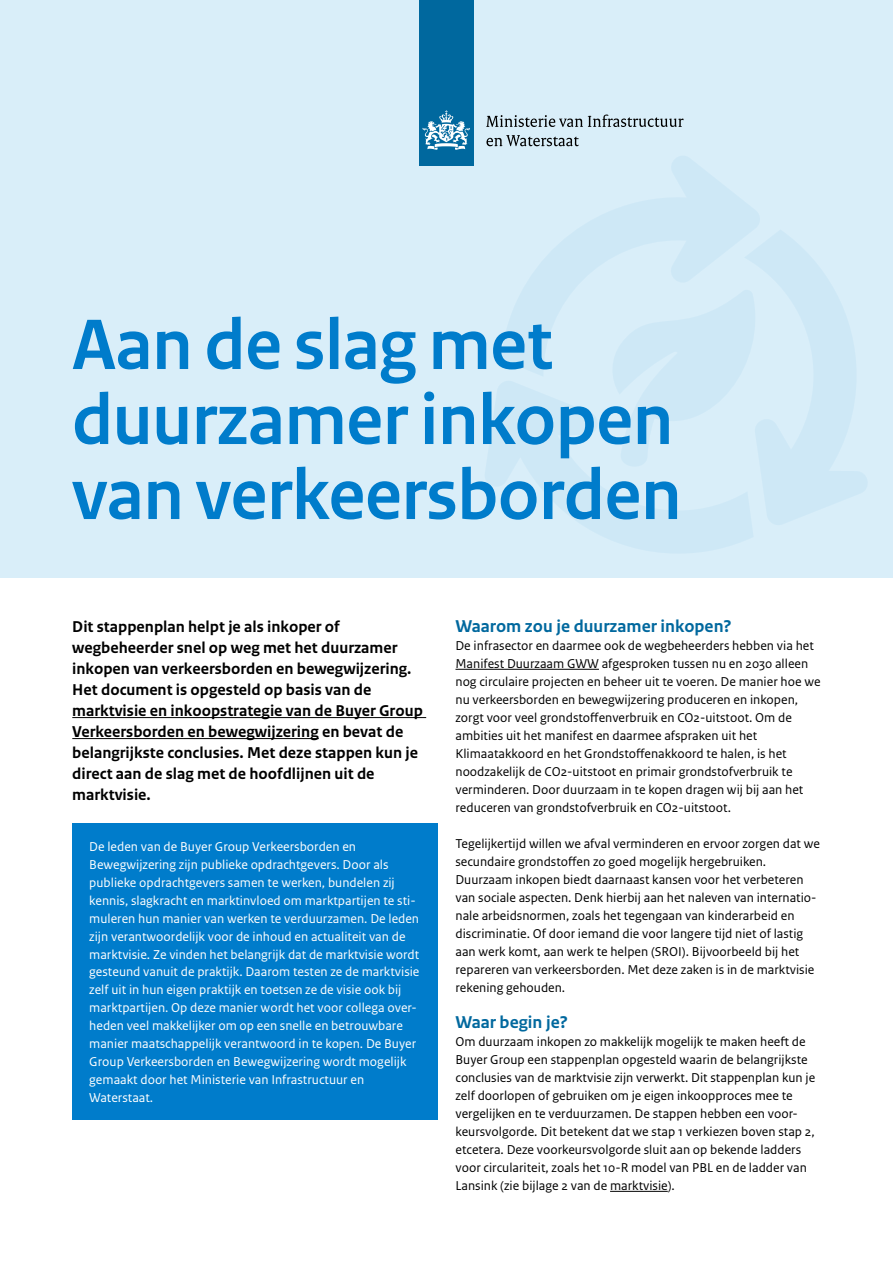
<style>
.page{position:relative;width:893px;height:1263px;background:#fff}
.page>*{position:absolute;margin:0;border:0;box-sizing:border-box;transform-origin:0 0}
._02_RO_Titel_Voorkant{font:700 75px/75px "Rijksoverheid Sans Heading";color:#007ccb}
._05_RO_Alineakop{font:700 18px "Rijksoverheid Sans Text";color:#00689e}
._09_RO_Inleiding{font:700 16.5px/21px "Rijksoverheid Sans Text";color:#000}
._10_RO_Broodtekst{font:13.5px/18px "Rijksoverheid Sans Text";color:#000}
.t1{font:13.5px/18px "Rijksoverheid Sans Text";color:#fff}
</style>
<div class="page">
<div style="left:0;top:0;width:893px;height:578px;background:#d9eef9"></div>
<svg style="left:502px;top:156px;width:258px;height:220px"></svg>
<svg style="left:485px;top:381px;width:268px;height:172px;fill:#cee8f6"></svg>
<svg style="left:609px;top:229px;width:258px;height:298px"></svg>
<hr style="left:72px;top:717px;width:354px;height:1px;background:#000">
<hr style="left:72px;top:738px;width:247px;height:1px;background:#000">
<hr style="left:455px;top:669px;width:144px;height:1px;background:#000">
<hr style="left:610px;top:1191px;width:58px;height:1px;background:#000">
<div style="left:72px;top:822px;width:366px;height:297px;background:#007ccb"></div>
<div style="left:419px;top:0;width:55px;height:165px;background:#00689e"></div>
<svg style="left:423px;top:110px;width:47px;height:40px"></svg>
<svg style="left:486px;top:115px;width:198px;height:12px"></svg>
<svg style="left:486px;top:135px;width:93px;height:11px"></svg>
<h1 class="_02_RO_Titel_Voorkant" style="left:72px;top:309px;width:610px">Aan de slag met duurzamer inkopen van verkeersborden</h1>
<p class="_09_RO_Inleiding" style="left:72px;top:616px;width:352px">Dit stappenplan helpt je als inkoper of wegbeheerder snel op weg met het duurzamer inkopen van verkeersborden en bewegwijzering.<br>Het document is opgesteld op basis van de marktvisie en inkoopstrategie van de Buyer Group Verkeersborden en bewegwijzering en bevat de belangrijkste conclusies. Met deze stappen kun je direct aan de slag met de hoofdlijnen uit de marktvisie.</p>
<h2 class="_05_RO_Alineakop" style="left:455px;top:616px;width:278px">Waarom zou je duurzamer inkopen?</h2>
<p class="_10_RO_Broodtekst" style="left:455px;top:637px;width:367px">De infrasector en daarmee ook de wegbeheerders hebben via het Manifest Duurzaam GWW afgesproken tussen nu en 2030 alleen nog circulaire projecten en beheer uit te voeren. De manier hoe we nu verkeersborden en bewegwijzering produceren en inkopen, zorgt voor veel grondstoffenverbruik en CO2-uitstoot. Om de ambities uit het manifest en daarmee afspraken uit het Klimaatakkoord en het Grondstoffenakkoord te halen, is het noodzakelijk de CO2-uitstoot en primair grondstofverbruik te verminderen. Door duurzaam in te kopen dragen wij bij aan het reduceren van grondstofverbruik en CO2-uitstoot.</p>
<p class="_10_RO_Broodtekst" style="left:455px;top:835px;width:366px">Tegelijkertijd willen we afval verminderen en ervoor zorgen dat we secundaire grondstoffen zo goed mogelijk hergebruiken.<br>Duurzaam inkopen biedt daarnaast kansen voor het verbeteren van sociale aspecten. Denk hierbij aan het naleven van internatio&shy;nale arbeidsnormen, zoals het tegengaan van kinderarbeid en discriminatie. Of door iemand die voor langere tijd niet of lastig aan werk komt, aan werk te helpen (SROI). Bijvoorbeeld bij het repareren van verkeersborden. Met deze zaken is in de marktvisie rekening gehouden.</p>
<h2 class="_05_RO_Alineakop" style="left:455px;top:1012px;width:114px">Waar begin je?</h2>
<p class="_10_RO_Broodtekst" style="left:455px;top:1033px;width:361px">Om duurzaam inkopen zo makkelijk mogelijk te maken heeft de Buyer Group een stappenplan opgesteld waarin de belangrijkste conclusies van de marktvisie zijn verwerkt. Dit stappenplan kun je zelf doorlopen of gebruiken om je eigen inkoopproces mee te vergelijken en te verduurzamen. De stappen hebben een voor&shy;keursvolgorde. Dit betekent dat we stap 1 verkiezen boven stap 2, etcetera. Deze voorkeursvolgorde sluit aan op bekende ladders voor circulariteit, zoals het 10-R model van PBL en de ladder van Lansink (zie bijlage 2 van de marktvisie).</p>
<p class="t1" style="left:89px;top:837px;width:332px">De leden van de Buyer Group Verkeersborden en Bewegwijzering zijn publieke opdrachtgevers. Door als publieke opdrachtgevers samen te werken, bundelen zij kennis, slagkracht en marktinvloed om marktpartijen te sti&shy;muleren hun manier van werken te verduurzamen. De leden zijn verantwoordelijk voor de inhoud en actualiteit van de marktvisie. Ze vinden het belangrijk dat de marktvisie wordt gesteund vanuit de praktijk. Daarom testen ze de marktvisie zelf uit in hun eigen praktijk en toetsen ze de visie ook bij marktpartijen. Op deze manier wordt het voor collega over&shy;heden veel makkelijker om op een snelle en betrouwbare manier maatschappelijk verantwoord in te kopen. De Buyer Group Verkeersborden en Bewegwijzering wordt mogelijk gemaakt door het Ministerie van Infrastructuur en Waterstaat.</p>
</div>
